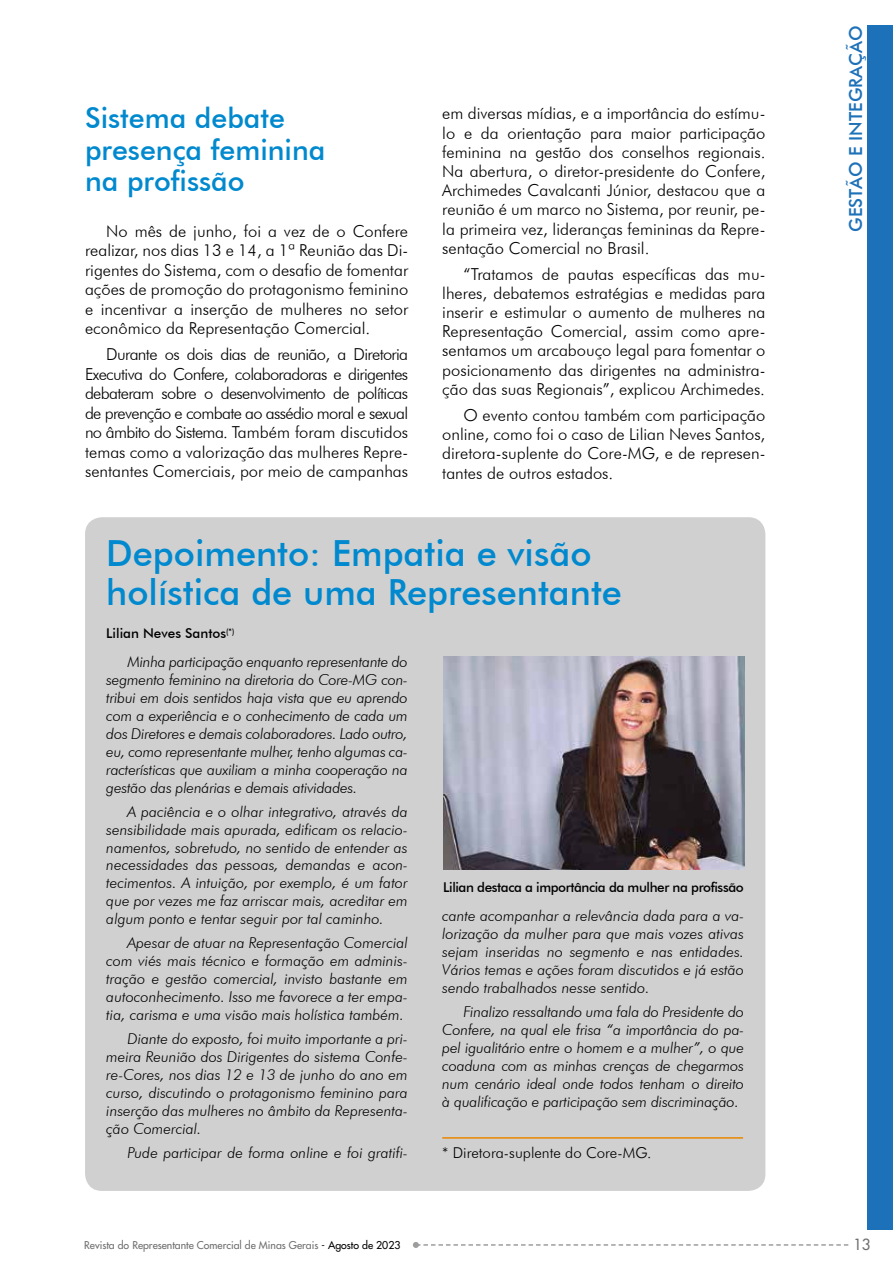
<style>
.page{position:relative;width:893px;height:1276px;background:#fff}
.page>*{position:absolute;margin:0;border:0;box-sizing:border-box;transform-origin:0 0}
.t1{font:500 36px/39px "Futura BT";color:#0089ce}
.t2{font:500 28.5px/31.5px "Futura BT";color:#0089ce}
.t3{font:500 18px "Futura BT";color:#1d71b8}
.t4{font:300 16.5px/19.2px "Futura BT";color:#000;text-align:justify}
.t5{font:italic 300 15px/17.9px "Futura BT";color:#000;text-align:justify}
.t6{font:300 15px "Futura BT";color:#000}
.t7{font:15px "Futura LT";color:#706f6f}
.t8{font:500 13.5px "Futura BT";letter-spacing:-.03em;color:#000}
.t9{font:500 13.5px "Futura BT";color:#000}
.t10{font:10.5px "Futura LT";color:#706f6f}
.s1{color:#000}
</style>
<div class="page">
<svg style="left:413px;top:1242px;width:435px;height:6px"></svg>
<div style="left:85px;top:517px;width:680px;height:674px;background:#d0d0d0;border-radius:17px"></div>
<img style="left:443px;top:656px;width:301px;height:213px">
<hr style="left:442px;top:1137px;width:301px;height:1px;background:#e98700">
<div style="left:867px;top:26px;width:26px;height:1204px;background:#1d71b8"></div>
<h2 class="t2" style="left:85px;top:102px;width:242px">Sistema debate presença feminina na profissão</h2>
<p class="t4" style="left:85px;top:221px;width:325px;text-indent:21px">No mês de junho, foi a vez de o Confere realizar, nos dias 13 e 14, a 1ª Reunião das Di&shy;rigentes do Sistema, com o desafio de fomentar ações de promoção do protagonismo feminino e incentivar a inserção de mulheres no setor econômico da Representação Comercial.</p>
<p class="t4" style="left:85px;top:344px;width:325px;text-indent:21px">Durante os dois dias de reunião, a Diretoria Executiva do Confere, colaboradoras e dirigentes debateram sobre o desenvolvimento de políticas de prevenção e combate ao assédio moral e sexual no âmbito do Sistema. També m foram discutidos temas como a valorização das mulheres Repre&shy;sentantes Comerciais, por meio de campanhas</p>
<p class="t4" style="left:442px;top:104px;width:325px">em diversas mídias, e a importâ ncia do estímu&shy;lo e da orientação para maior participação feminina na gestão dos conselhos regionais.<br>Na abertura, o diretor-presidente do Confere, Archimedes Cavalcanti Júnior, destacou que a reunião é um marco no Sistema, por reunir, pe&shy;la primeira vez, lideranças femininas da Repre&shy;sentação Comercial no Brasil.</p>
<p class="t4" style="left:442px;top:264px;width:325px;text-indent:21px">“Tratamos de pautas específicas das mu&shy;lheres, debatemos estratégias e medidas para inserir e estimular o aumento de mulheres na Representação Comercial, assim como apre&shy;sentamos um arcabouço legal para fomentar o posicionamento das dirigentes na administra&shy;ção das suas Regionais”, explicou Archimedes.</p>
<p class="t4" style="left:442px;top:405px;width:325px;text-indent:21px">O evento contou também com participação online, como foi o caso de Lilian Neves Santos, diretora-suplente do Core-MG, e de represen&shy;tantes de outros estados.</p>
<h1 class="t1" style="left:106px;top:533px;width:517px">Depoimento: Empatia e visão holística de uma Representante</h1>
<p class="t9" style="left:106px;top:625px;width:130px">Lilian Neves Santos<sup>(*)</sup></p>
<p class="t5" style="left:106px;top:653px;width:303px;text-indent:21px">Minha participação enquanto representante do segmento feminino na diretoria do Core-MG con&shy;tribui em dois sentidos haja vista que eu aprendo com a experiência e o conhecimento de cada um dos Diretores e demais colaboradores. Lado outro, eu, como representante mulher, tenho algumas ca&shy;racterísticas que auxiliam a minha cooperação na gestão das plenárias e demais atividades.</p>
<p class="t5" style="left:106px;top:802px;width:303px;text-indent:21px">A paciência e o olhar integrativo, através da sensibilidade mais apurada, edificam os relacio&shy;namentos, sobretudo, no sentido de entender as necessidades das pessoas, demandas e acon&shy;tecimentos. A intuição, por exemplo, é um fator que por vezes me faz arriscar mais, acreditar em algum ponto e tentar seguir por tal caminho.</p>
<p class="t5" style="left:106px;top:934px;width:303px;text-indent:21px">Apesar de atuar na Representação Comercial com viés mais técnico e formação em adminis&shy;tração e gestão comercial, invisto bastante em autoconhecimento. Isso me favorece a ter empa&shy;tia, carisma e uma visão mais holística também.</p>
<p class="t5" style="left:106px;top:1029px;width:303px;text-indent:21px">Diante do exposto, foi muito importante a pri&shy;meira Reunião dos Dirigentes do sistema Confe&shy;re-Cores, nos dias 12 e 13 de junho do ano em curso, discutindo o protagonismo feminino para inserção das mulheres no âmbito da Representa&shy;ção Comercial.</p>
<p class="t5" style="left:128px;top:1143px;width:282px">Pude participar de forma online e foi gratifi-</p>
<p class="t8" style="left:443px;top:879px;width:302px">Lilian destaca a importância da mulher na profissão</p>
<p class="t5" style="left:442px;top:906px;width:303px">cante acompanhar a relevância dada para a va&shy;lorização da mulher para que mais vozes ativas sejam inseridas no segmento e nas entidades.<br>Vários temas e ações foram discutidos e já estão sendo trabalhados nesse sentido.</p>
<p class="t5" style="left:442px;top:1002px;width:303px;text-indent:21px">Finalizo ressaltando uma fala do Presidente do Confere, na qual ele frisa “a importância do pa&shy;pel igualitário entre o homem e a mulher”, o que coaduna com as minhas crenças de chegarmos num cenário ideal onde todos tenham o direito à qualificação e participação sem discriminação.</p>
<p class="t6" style="left:442px;top:1143px;width:211px">* Diretora-suplente do Core-MG.</p>
<p class="t3" style="left:845px;top:232px;width:208px;rotate:-90deg">GESTÃO E INTEGRAÇÃO</p>
<p class="t10" style="left:84px;top:1238px;width:318px">Revista do Representante Comercial de Minas Gerais <span class="s1">- Agosto de 2023</span></p>
<p class="t7" style="left:853px;top:1235px;width:19px">13</p>
</div>
